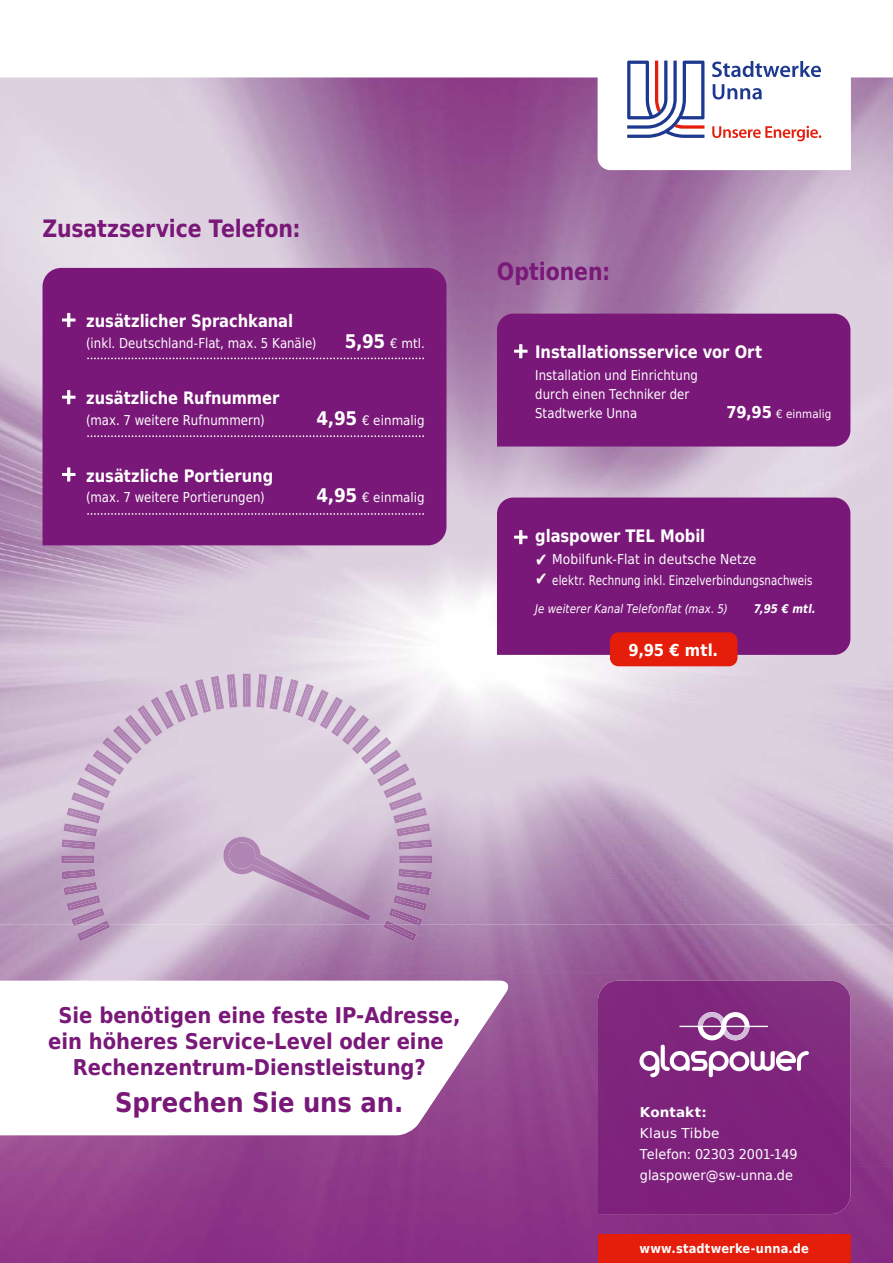
<style>
.page{position:relative;width:893px;height:1263px;background:#fff}
.page>*{position:absolute;margin:0;border:0;box-sizing:border-box;transform-origin:0 0}
.t1{font:700 27px "DejaVu Sans Condensed";color:#791878}
.t2{font:700 24px "DejaVu Sans Condensed";letter-spacing:-.005em;color:#791878;scale:.95 1}
.t3{font:700 21.75px "DejaVu Sans Condensed";color:#791878}
.t4{font:700 17.25px "DejaVu Sans Condensed";color:#fff;scale:.95 1}
.t5{font:700 17.1px "DejaVu Sans Condensed";color:#fff;scale:.95 1}
.t6{font:700 16.5px "DejaVu Sans Condensed";color:#fff}
.t7{font:13.65px/18.6px "DejaVu Sans Condensed";letter-spacing:.005em;color:#fff;scale:.95 1}
.t8{font:13.65px "DejaVu Sans Condensed";letter-spacing:.005em;color:#fff}
.t9{font:13.5px/21px "DejaVu Sans";color:#fff}
.t10{font:700 13.5px "DejaVu Sans";letter-spacing:.005em;color:#fff}
.t11{font:13.2px "DejaVu Sans Condensed";letter-spacing:.005em;color:#fff;scale:.86 1}
.t12{font:13.2px "DejaVu Sans Condensed";letter-spacing:.005em;color:#fff}
.t13{font:700 12.75px "DejaVu Sans Condensed";letter-spacing:.01em;color:#fff}
.t14{font:italic 12px "DejaVu Sans Condensed";letter-spacing:.005em;color:#fff;scale:.95 1}
.t15{font:italic 700 12px "DejaVu Sans Condensed";color:#fff;scale:.95 1}
.t16{font:11.55px "DejaVu Sans Condensed";letter-spacing:.01em;color:#fff}
.s1{font-weight:700;font-size:18.75px}
.s2{font-weight:700;font-size:16.5px}
.s3{font-size:18.15px}
</style>
<div class="page">
<img style="left:0;top:77px;width:893px;height:847px">
<img style="left:0;top:924px;width:630px;height:339px">
<div style="left:630px;top:1167px;width:263px;height:96px;background:#872d84"></div>
<img style="left:841px;top:924px;width:52px;height:243px">
<img style="left:630px;top:924px;width:211px;height:57px">
<img style="left:320px;top:697px;width:112px;height:227px">
<svg style="left:385px;top:920px;width:10px;height:4px"></svg>
<img style="left:383px;top:924px;width:34px;height:17px">
<img style="left:308px;top:689px;width:21px;height:34px">
<img style="left:295px;top:683px;width:19px;height:34px">
<img style="left:283px;top:679px;width:16px;height:34px">
<img style="left:269px;top:676px;width:14px;height:34px">
<img style="left:256px;top:674px;width:11px;height:34px">
<img style="left:243px;top:674px;width:8px;height:33px">
<img style="left:227px;top:674px;width:10px;height:34px">
<img style="left:211px;top:676px;width:13px;height:34px">
<img style="left:195px;top:679px;width:16px;height:34px">
<img style="left:180px;top:683px;width:18px;height:34px">
<img style="left:165px;top:689px;width:21px;height:34px">
<img style="left:151px;top:697px;width:23px;height:32px">
<img style="left:137px;top:705px;width:26px;height:32px">
<img style="left:125px;top:715px;width:27px;height:30px">
<img style="left:113px;top:725px;width:29px;height:29px">
<img style="left:102px;top:737px;width:31px;height:27px">
<img style="left:93px;top:750px;width:31px;height:25px">
<img style="left:84px;top:763px;width:33px;height:23px">
<img style="left:77px;top:777px;width:33px;height:21px">
<img style="left:71px;top:792px;width:34px;height:19px">
<img style="left:67px;top:807px;width:34px;height:16px">
<img style="left:63px;top:823px;width:34px;height:14px">
<img style="left:62px;top:839px;width:33px;height:11px">
<img style="left:61px;top:855px;width:33px;height:8px">
<img style="left:62px;top:869px;width:33px;height:10px">
<img style="left:63px;top:882px;width:34px;height:13px">
<img style="left:67px;top:895px;width:34px;height:16px">
<img style="left:71px;top:908px;width:34px;height:16px">
<svg style="left:98px;top:920px;width:11px;height:4px"></svg>
<img style="left:77px;top:924px;width:33px;height:17px">
<img style="left:223px;top:837px;width:148px;height:84px">
<img style="left:598px;top:981px;width:252px;height:233px">
<div style="left:598px;top:1234px;width:252px;height:29px;background:#e41e0a"></div>
<svg style="left:639px;top:1012px;width:170px;height:65px"></svg>
<hr style="left:679px;top:1026px;width:89px;height:1px;background:#fff">
<svg style="left:598px;top:61px;width:253px;height:109px"></svg>
<div style="left:43px;top:268px;width:403px;height:277px;background:#791878"></div>
<svg style="left:62px;top:313px;width:14px;height:14px"></svg>
<svg style="left:62px;top:390px;width:14px;height:14px"></svg>
<svg style="left:62px;top:467px;width:14px;height:14px"></svg>
<svg style="left:87px;top:358px;width:337px;height:1px"></svg>
<svg style="left:87px;top:435px;width:337px;height:2px"></svg>
<svg style="left:87px;top:513px;width:337px;height:2px"></svg>
<div style="left:497px;top:314px;width:353px;height:132px;background:#791878"></div>
<svg style="left:514px;top:344px;width:14px;height:14px"></svg>
<div style="left:497px;top:497px;width:353px;height:158px;background:#791878"></div>
<svg style="left:514px;top:530px;width:14px;height:14px"></svg>
<svg style="left:0;top:981px;width:510px;height:154px"></svg>
<div style="left:610px;top:632px;width:127px;height:34px;background:#e41e0a;border-radius:9px"></div>
<h2 class="t2" style="left:43px;top:209px;width:273px">Zusatzservice Telefon:</h2>
<p class="t4" style="left:86px;top:307px;width:219px">zusätzlicher Sprachkanal</p>
<p class="t7" style="left:86px;top:333px;width:244px">(inkl. Deutschland-Flat, max. 5 Kanäle)</p>
<p class="t12" style="left:345px;top:332px;width:82px"><span class="s1">5,95</span> € mtl.</p>
<p class="t5" style="left:86px;top:384px;width:205px">zusätzliche Rufnummer</p>
<p class="t7" style="left:86px;top:410px;width:189px">(max. 7 weitere Rufnummern)</p>
<p class="t12" style="left:316px;top:409px;width:110px"><span class="s1">4,95</span> € einmalig</p>
<p class="t4" style="left:86px;top:461px;width:198px">zusätzliche Portierung</p>
<p class="t7" style="left:86px;top:487px;width:189px">(max. 7 weitere Portierungen)</p>
<p class="t12" style="left:316px;top:487px;width:110px"><span class="s1">4,95</span> € einmalig</p>
<h2 class="t2" style="left:497px;top:252px;width:121px">Optionen:</h2>
<p class="t4" style="left:535px;top:338px;width:240px">Installationsservice vor Ort</p>
<p class="t7" style="left:535px;top:365px;width:173px">Installation und Einrichtung durch einen Techniker der<br>Stadtwerke Unna</p>
<p class="t16" style="left:726px;top:404px;width:107px"><span class="s2">79,95</span> € einmalig</p>
<p class="t4" style="left:535px;top:522px;width:181px">glaspower TEL Mobil</p>
<p class="t8" style="left:535px;top:548px;width:223px"><span class="s3">✔</span> Mobilfunk-Flat in deutsche Netze</p>
<p class="t11" style="left:535px;top:570px;width:324px"><span class="s3">✔</span> elektr. Rechnung inkl. Einzelverbindungsnachweis</p>
<p class="t14" style="left:535px;top:600px;width:204px">Je weiterer Kanal Telefonflat (max. 5)</p>
<p class="t15" style="left:754px;top:599px;width:67px">7,95 € mtl.</p>
<p class="t6" style="left:629px;top:636px;width:91px">9,95 € mtl.</p>
<h3 class="t3" style="left:58px;top:997px;width:403px">Sie benötigen eine feste IP-Adresse,</h3>
<h3 class="t3" style="left:48px;top:1023px;width:397px">ein höheres Service-Level oder eine</h3>
<h3 class="t3" style="left:73px;top:1049px;width:355px">Rechenzentrum-Dienstleistung?</h3>
<h1 class="t1" style="left:115px;top:1080px;width:290px">Sprechen Sie uns an.</h1>
<p class="t10" style="left:640px;top:1101px;width:68px">Kontakt:</p>
<p class="t9" style="left:640px;top:1122px;width:159px">Klaus Tibbe<br>Telefon: 02303 2001-149 glaspower@sw-unna.de</p>
<p class="t13" style="left:639px;top:1238px;width:171px">www.stadtwerke-unna.de</p>
</div>
